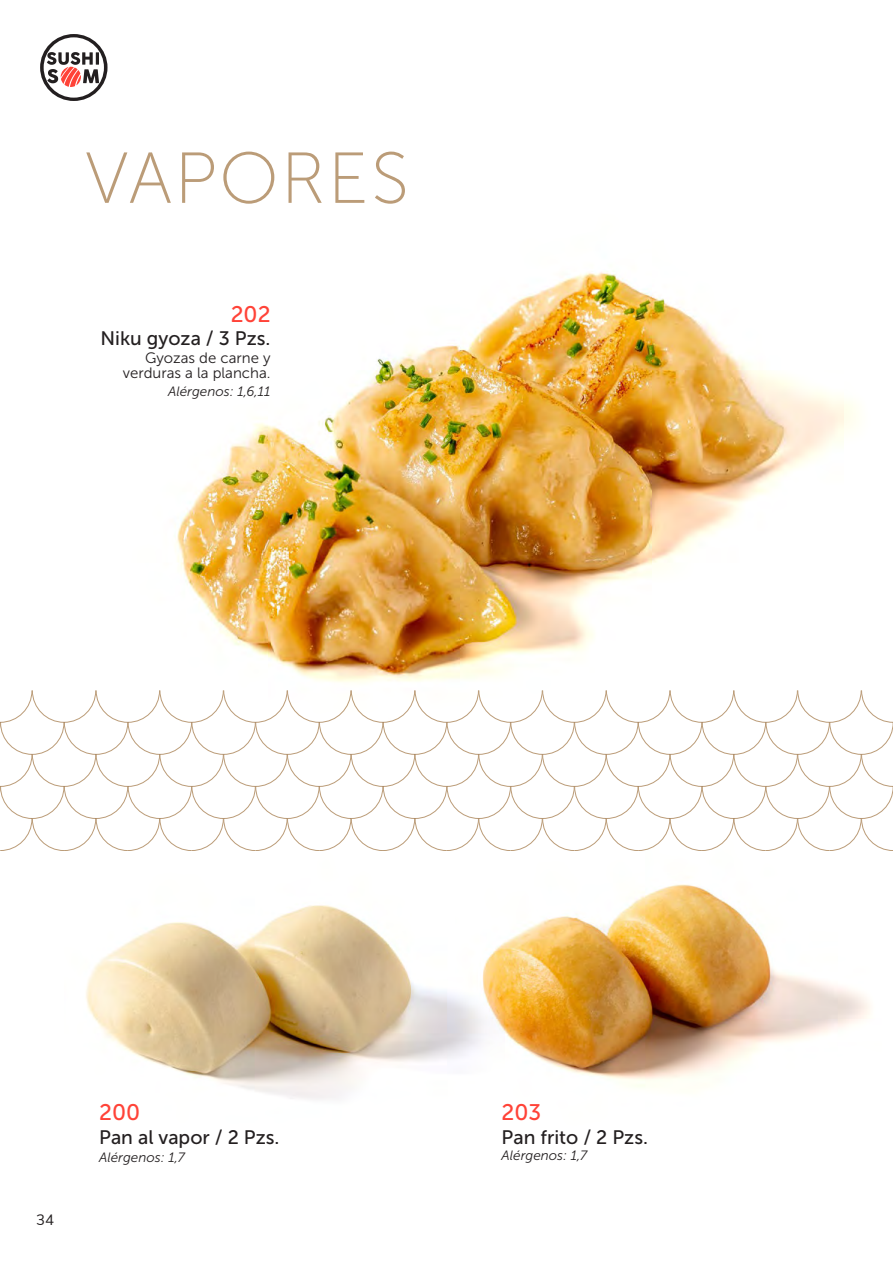
<style>
.page{position:relative;width:893px;height:1263px;background:#fff}
.page>*{position:absolute;margin:0;border:0;box-sizing:border-box;transform-origin:0 0}
.t1{font:72px "Museo Sans 100";letter-spacing:.03em;color:#bb9c78}
.t2{font:22.5px "Museo Sans 500";color:#ff4338}
.t3{font:19.5px "Museo Sans 500";color:#231f20}
.t4{font:15px/15px "Museo Sans 300";color:#231f20;text-align:right}
.t5{font:15px "Nunito Sans";color:#231f20}
.t6{font:italic 13.5px "Museo Sans 300";color:#231f20}
</style>
<div class="page">
<svg style="left:40px;top:34px;width:68px;height:67px"></svg>
<img style="left:86px;top:905px;width:369px;height:194px">
<img style="left:176px;top:271px;width:682px;height:412px">
<img style="left:455px;top:884px;width:415px;height:204px">
<svg style="left:0;top:690px;width:893px;height:161px"></svg>
<p class="t1" style="left:85px;top:140px;width:325px">VAPORES</p>
<p class="t2" style="left:231px;top:301px;width:41px">202</p>
<p class="t3" style="left:100px;top:328px;width:172px">Niku gyoza / 3 Pzs.</p>
<p class="t4" style="left:123px;top:350px;width:149px">Gyozas de carne y verduras a la plancha.</p>
<p class="t6" style="left:168px;top:384px;width:104px">Alérgenos: 1,6,11</p>
<p class="t5" style="left:36px;top:1209px;width:19px">34</p>
<p class="t2" style="left:99px;top:1100px;width:42px">200</p>
<p class="t3" style="left:99px;top:1126px;width:182px">Pan al vapor / 2 Pzs.</p>
<p class="t6" style="left:99px;top:1150px;width:87px">Alérgenos: 1,7</p>
<p class="t2" style="left:502px;top:1100px;width:41px">203</p>
<p class="t3" style="left:502px;top:1126px;width:148px">Pan frito / 2 Pzs.</p>
<p class="t6" style="left:502px;top:1148px;width:87px">Alérgenos: 1,7</p>
</div>
